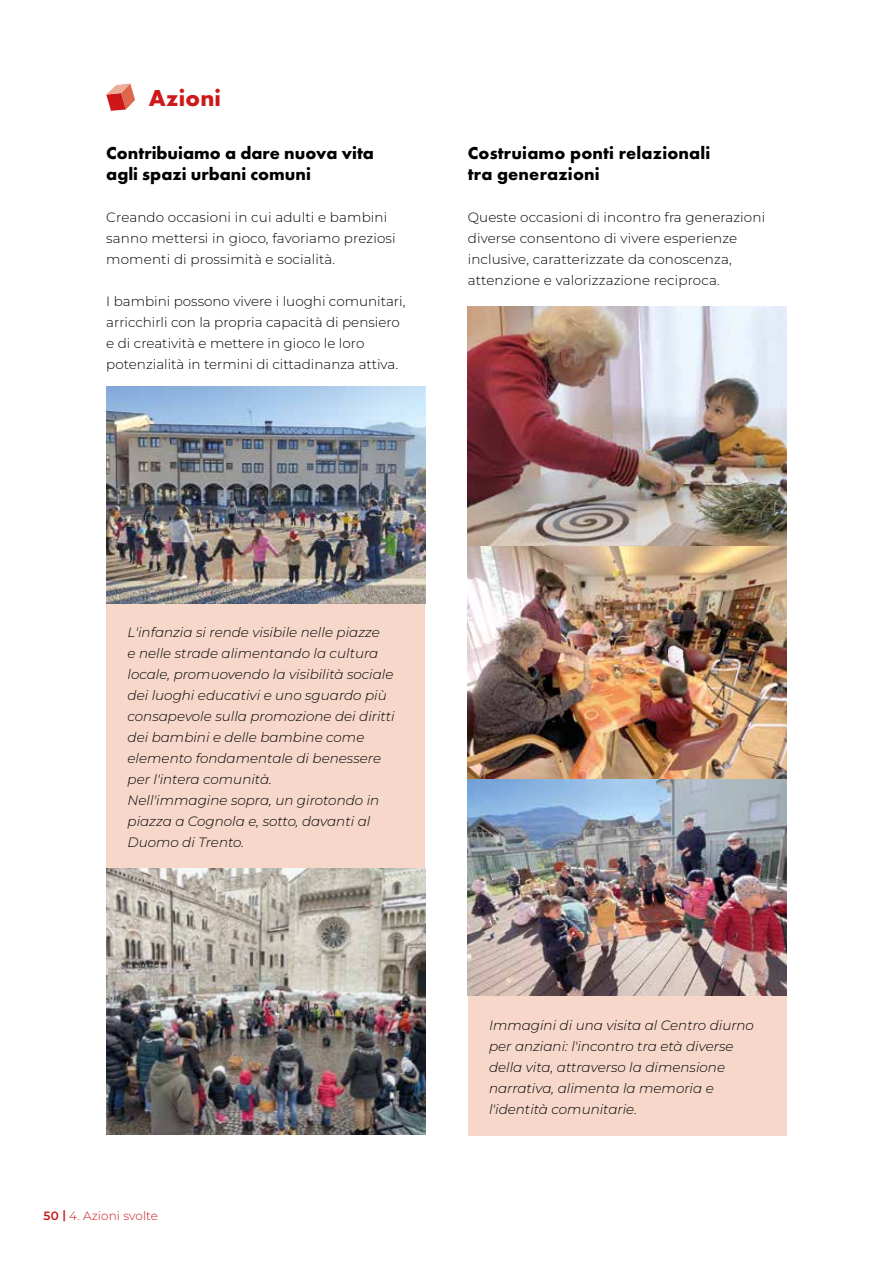
<style>
.page{position:relative;width:893px;height:1263px;background:#fff}
.page>*{position:absolute;margin:0;border:0;box-sizing:border-box;transform-origin:0 0}
.t1{font:700 24px "Futura PT";letter-spacing:.01em;color:#cd1719}
.t2{font:700 18px/21px "Futura PT";color:#000}
.t3{font:italic 300 13.5px/21px "Montserrat";color:#000}
.t4{font:300 13.5px/21px "Montserrat";color:#000}
.t5{font:300 12px "Montserrat";letter-spacing:.01em;color:#cd1719}
.s1{font-weight:600}
</style>
<div class="page">
<svg style="left:106px;top:83px;width:29px;height:28px"></svg>
<div style="left:468px;top:996px;width:319px;height:139px;background:#f6d7ca"></div>
<div style="left:106px;top:603px;width:319px;height:266px;background:#f6d7ca"></div>
<img style="left:468px;top:306px;width:319px;height:690px">
<img style="left:106px;top:869px;width:319px;height:265px">
<img style="left:106px;top:387px;width:319px;height:216px">
<h1 class="t1" style="left:149px;top:83px;width:74px">Azioni</h1>
<h2 class="t2" style="left:106px;top:142px;width:269px">Contribuiamo a dare nuova vita agli spazi urbani comuni</h2>
<p class="t4" style="left:106px;top:207px;width:291px">Creando occasioni in cui adulti e bambini sanno mettersi in gioco, favoriamo preziosi momenti di prossimità e socialità.</p>
<p class="t4" style="left:106px;top:291px;width:301px">I bambini possono vivere i luoghi comunitari, arricchirli con la propria capacità di pensiero e di creatività e mettere in gioco le loro potenzialità in termini di cittadinanza attiva.</p>
<h2 class="t2" style="left:468px;top:142px;width:244px">Costruiamo ponti relazionali tra generazioni</h2>
<p class="t4" style="left:468px;top:207px;width:299px">Queste occasioni di incontro fra generazioni diverse consentono di vivere esperienze inclusive, caratterizzate da conoscenza, attenzione e valorizzazione reciproca.</p>
<p class="t3" style="left:128px;top:622px;width:269px">L'infanzia si rende visibile nelle piazze<br>e nelle strade alimentando la cultura locale, promuovendo la visibilità sociale dei luoghi educativi e uno sguardo più consapevole sulla promozione dei diritti dei bambini e delle bambine come elemento fondamentale di benessere per l'intera comunità.<br>Nell'immagine sopra, un girotondo in piazza a Cognola e, sotto, davanti al Duomo di Trento.</p>
<p class="t5" style="left:44px;top:1208px;width:116px"><span class="s1">50 |</span> 4. Azioni svolte</p>
<p class="t3" style="left:489px;top:1014px;width:266px">Immagini di una visita al Centro diurno per anziani: l'incontro tra età diverse della vita, attraverso la dimensione narrativa, alimenta la memoria e l'identità comunitarie.</p>
</div>
